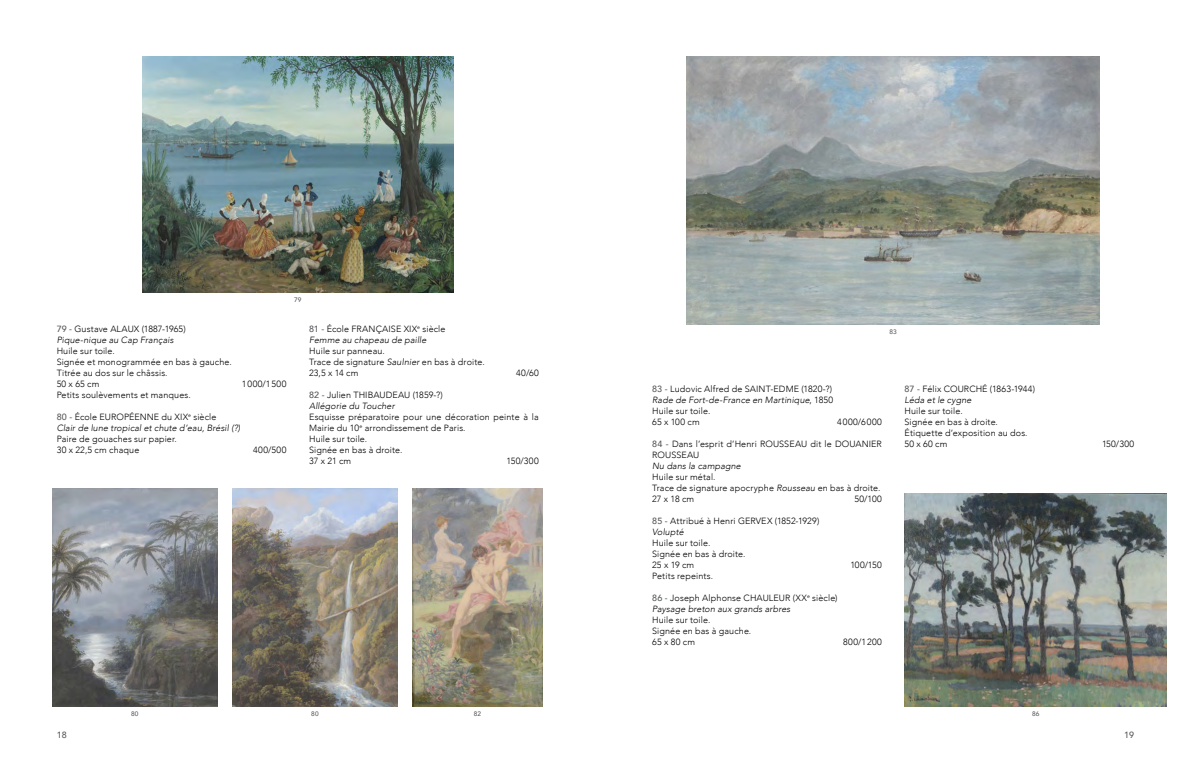
<style>
.page{position:relative;width:1191px;height:766px;background:#fff}
.page>*{position:absolute;margin:0;border:0;box-sizing:border-box;transform-origin:0 0}
.t1{font:300 9px/11px "Avenir";letter-spacing:.015em;color:#000}
.t2{font:italic 300 9px/11px "Avenir";letter-spacing:.01em;color:#000}
.t3{font:300 9px "Avenir";letter-spacing:.055em;color:#000}
.t4{font:500 9px "Avenir";color:#58595b}
.t5{font:500 6.5px "Avenir";letter-spacing:.03em;color:#58595b}
.s1{font-weight:500;font-style:normal;color:#58595b}
.s2{font-style:normal}
.s3{font-weight:500;color:#58595b}
.s4{font-style:italic}
</style>
<div class="page">
<img style="left:142px;top:57px;width:311px;height:235px">
<img style="left:686px;top:57px;width:413px;height:267px">
<img style="left:52px;top:488px;width:165px;height:218px">
<img style="left:232px;top:488px;width:165px;height:218px">
<img style="left:412px;top:488px;width:130px;height:218px">
<img style="left:904px;top:493px;width:263px;height:213px">
<p class="t5" style="left:294px;top:294px;width:9px">79</p>
<p class="t2" style="left:57px;top:323px;width:131px"><span class="s1">79 -</span> <span class="s2">Gustave ALAUX (1887-1965)<br></span>Pique-nique au Cap Français</p>
<p class="t1" style="left:57px;top:345px;width:177px">Huile sur toile.<br>Signée et monogrammée en bas à gauche.<br>Titrée au dos sur le châssis.<br>50 x 65 cm</p>
<p class="t3" style="left:242px;top:378px;width:46px">1000/1500</p>
<p class="t1" style="left:57px;top:389px;width:136px">Petits soulèvements et manques.</p>
<p class="t1" style="left:57px;top:411px;width:50px"><span class="s3">80 -</span> École Européenne</p>
<p class="t2" style="left:57px;top:411px;width:185px;text-indent:105px"><span class="s2">du XIX</span><sup>e</sup> <span class="s2">siècle<br></span>Clair de lune tropical et chute d’eau, Brésil (?)</p>
<p class="t1" style="left:57px;top:433px;width:122px">Paire de gouaches sur papier.<br>30 x 22,5 cm chaque</p>
<p class="t1" style="left:253px;top:444px;width:35px">400/500</p>
<p class="t1" style="left:309px;top:323px;width:50px"><span class="s3">81 -</span> École fran</p>
<p class="t1" style="left:376px;top:323px;width:10px">çaise</p>
<p class="t2" style="left:309px;top:323px;width:138px;text-indent:95px"><span class="s2">XIX</span><sup>e</sup> <span class="s2">siècle<br></span>Femme au chapeau de paille</p>
<p class="t1" style="left:309px;top:345px;width:177px">Huile sur panneau.<br>Trace de signature <span class="s4">Saulnier</span> en bas à droite.<br>23,5 x 14 cm</p>
<p class="t1" style="left:516px;top:367px;width:24px">40/60</p>
<p class="t1" style="left:309px;top:389px;width:135px"><span class="s3">82 -</span> Julien THIBAUDEAU (1859-?)<br><span class="s4">Allégorie du Toucher</span></p>
<p class="t1" style="left:309px;top:411px;width:231px">Esquisse préparatoire pour une décoration peinte à la<br>Mairie du 10<sup>e</sup> arrondissement de Paris.<br>Huile sur toile.<br>Signée en bas à droite.<br>37 x 21 cm</p>
<p class="t1" style="left:506px;top:455px;width:34px">150/300</p>
<p class="t5" style="left:889px;top:326px;width:9px">83</p>
<p class="t1" style="left:652px;top:383px;width:182px"><span class="s3">83 -</span> Ludovic Alfred de SAINT-EDME (1820-?)<br><span class="s4">Rade de Fort-de-France en Martinique</span>, 1850<br>Huile sur toile.<br>65 x 100 cm</p>
<p class="t3" style="left:837px;top:416px;width:46px">4000/6000</p>
<p class="t1" style="left:652px;top:438px;width:120px"><span class="s3">84 -</span> Dans l’esprit d’Henri Rousseau</p>
<p class="t1" style="left:810px;top:438px;width:34px">dit le Douanier</p>
<p class="t1" style="left:652px;top:449px;width:13px">Rousseau</p>
<p class="t2" style="left:652px;top:460px;width:90px">Nu dans la campagne</p>
<p class="t1" style="left:652px;top:471px;width:230px">Huile sur métal.<br>Trace de signature apocryphe <span class="s4">Rousseau</span> en bas à droite.<br>27 x 18 cm</p>
<p class="t1" style="left:854px;top:493px;width:29px">50/100</p>
<p class="t1" style="left:904px;top:383px;width:132px"><span class="s3">87 -</span> Félix COURCHÉ (1863-1944)<br><span class="s4">Léda et le cygne</span></p>
<p class="t1" style="left:904px;top:405px;width:124px">Huile sur toile.<br>Signée en bas à droite.<br>Étiquette d’exposition au dos.<br>50 x 60 cm</p>
<p class="t1" style="left:652px;top:515px;width:95px"><span class="s3">85 -</span> Attribué à Henri Gervex</p>
<p class="t1" style="left:775px;top:515px;width:46px">(1852-1929)</p>
<p class="t2" style="left:652px;top:526px;width:33px">Volupté</p>
<p class="t1" style="left:652px;top:537px;width:95px">Huile sur toile.<br>Signée en bas à droite.<br>25 x 19 cm</p>
<p class="t1" style="left:850px;top:559px;width:33px">100/150</p>
<p class="t1" style="left:652px;top:570px;width:62px">Petits repeints.</p>
<p class="t1" style="left:652px;top:592px;width:187px"><span class="s3">86 -</span> Joseph Alphonse CHAULEUR (XX<sup>e</sup> siècle)<br><span class="s4">Paysage breton aux grands arbres</span></p>
<p class="t1" style="left:652px;top:614px;width:101px">Huile sur toile.<br>Signée en bas à gauche.<br>65 x 80 cm</p>
<p class="t1" style="left:843px;top:636px;width:40px">800/1200</p>
<p class="t5" style="left:131px;top:707px;width:9px">80</p>
<p class="t5" style="left:311px;top:707px;width:9px">80</p>
<p class="t5" style="left:474px;top:707px;width:9px">82</p>
<p class="t5" style="left:1032px;top:707px;width:9px">86</p>
<p class="t1" style="left:1102px;top:438px;width:34px">150/300</p>
<p class="t4" style="left:57px;top:727px;width:12px">18</p>
<p class="t4" style="left:1124px;top:727px;width:12px">19</p>
</div>
